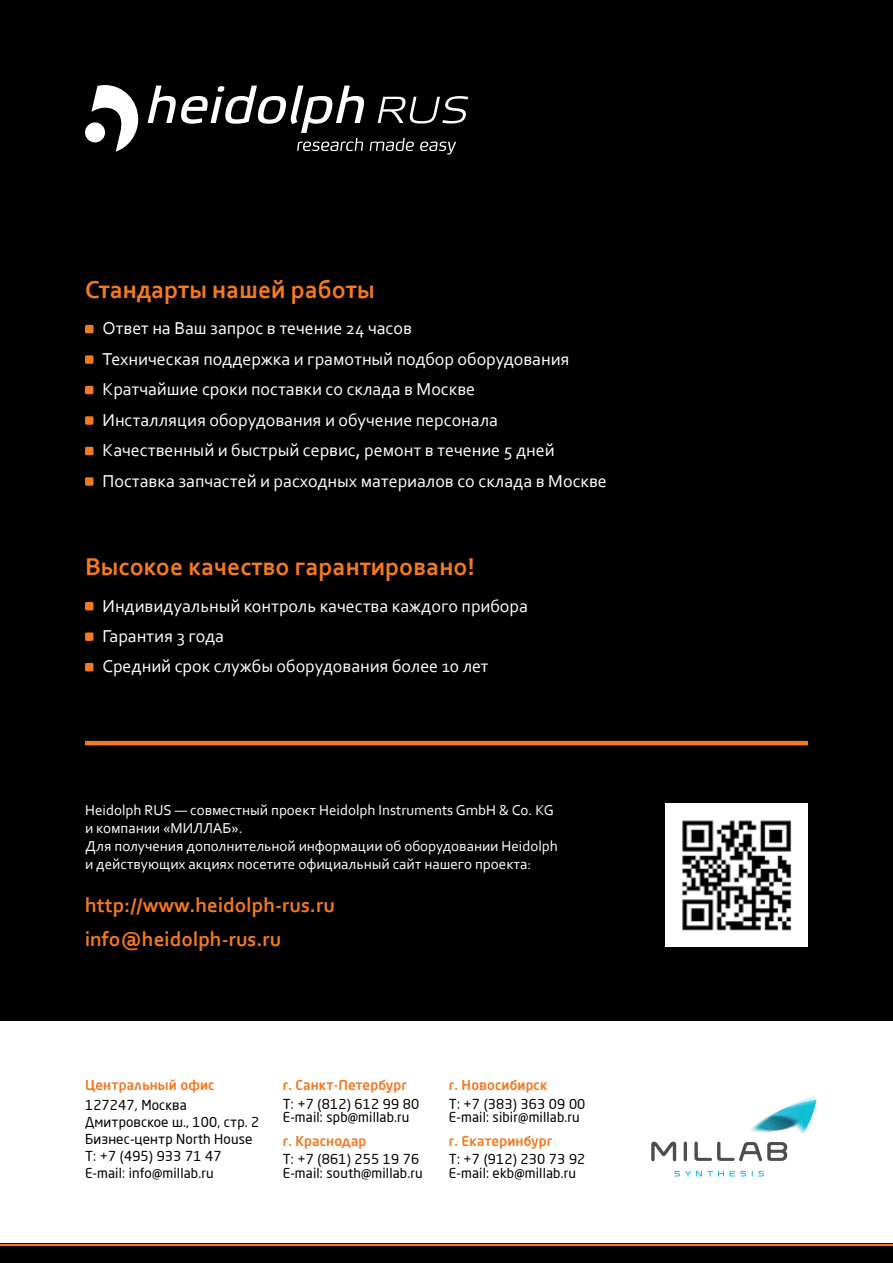
<style>
.page{position:relative;width:893px;height:1263px;background:#fff}
.page>*{position:absolute;margin:0;border:0;box-sizing:border-box;transform-origin:0 0}
.t1{font:700 25.5px "Corbel";color:#f47920}
.t2{font:700 21px/33.8px "Corbel";color:#f47920}
.t3{font:18px/30.5px "Corbel";color:#fff}
.t4{font:15px/18px "Corbel";color:#fff}
.t5{font:13.5px/13.5px "Neo Sans Pro";letter-spacing:.01em;color:#000}
.t6{font:500 13.5px "Neo Sans Pro";letter-spacing:.01em;color:#f47920}
</style>
<div class="page">
<div style="left:0;top:0;width:893px;height:1020px;background:#000"></div>
<div style="left:85px;top:325px;width:8px;height:8px;background:#f47920"></div>
<div style="left:85px;top:355px;width:8px;height:9px;background:#f47920"></div>
<div style="left:85px;top:386px;width:8px;height:8px;background:#f47920"></div>
<div style="left:85px;top:416px;width:8px;height:9px;background:#f47920"></div>
<div style="left:85px;top:447px;width:8px;height:8px;background:#f47920"></div>
<div style="left:85px;top:477px;width:8px;height:9px;background:#f47920"></div>
<div style="left:85px;top:602px;width:8px;height:8px;background:#f47920"></div>
<div style="left:85px;top:632px;width:8px;height:9px;background:#f47920"></div>
<div style="left:85px;top:663px;width:8px;height:8px;background:#f47920"></div>
<svg style="left:91px;top:85px;width:47px;height:67px"></svg>
<div style="left:85px;top:122px;width:20px;height:20px;background:#fff;border-radius:50%"></div>
<svg style="left:148px;top:86px;width:320px;height:68px"></svg>
<img style="left:665px;top:804px;width:143px;height:142px">
<hr style="left:85px;top:741px;width:723px;height:4px;background:#f47920">
<svg style="left:749px;top:1096px;width:68px;height:37px"></svg>
<svg style="left:651px;top:1141px;width:25px;height:20px"></svg>
<hr style="left:684px;top:1141px;width:3px;height:20px;background:#4d4d4f;border-radius:2px">
<svg style="left:694px;top:1141px;width:93px;height:20px"></svg>
<svg style="left:674px;top:1171px;width:50px;height:5px"></svg>
<svg style="left:730px;top:1171px;width:16px;height:5px"></svg>
<svg style="left:752px;top:1171px;width:12px;height:5px"></svg>
<div style="left:0;top:1244px;width:893px;height:19px;background:#000"></div>
<hr style="left:0;top:1244px;width:893px;height:2px;background:#f47920">
<h1 class="t1" style="left:85px;top:273px;width:291px">Стандарты нашей работы</h1>
<p class="t3" style="left:102px;top:313px;width:506px">Ответ на Ваш запрос в течение 24 часов<br>Техническая поддержка и грамотный подбор оборудования Кратчайшие сроки поставки со склада в Москве<br>Инсталляция оборудования и обучение персонала Качественный и быстрый сервис, ремонт в течение 5 дней Поставка запчастей и расходных материалов со склада в Москве</p>
<h1 class="t1" style="left:85px;top:550px;width:391px">Высокое качество гарантировано!</h1>
<p class="t3" style="left:102px;top:590px;width:427px">Индивидуальный контроль качества каждого прибора<br>Гарантия 3 года<br>Средний срок службы оборудования более 10 лет</p>
<p class="t4" style="left:85px;top:800px;width:474px">Heidolph RUS — совместный проект Heidolph Instruments GmbH &amp; Co. KG и компании «МИЛЛАБ».<br>Для получения дополнительной информации об оборудовании Heidolph и действующих акциях посетите официальный сайт нашего проекта:</p>
<p class="t2" style="left:85px;top:888px;width:251px">http://www.heidolph-rus.ru info@heidolph-rus.ru</p>
<p class="t6" style="left:85px;top:1077px;width:131px">Центральный офис</p>
<p class="t5" style="left:85px;top:1097px;width:176px;line-height:16.8px">127247, Москва<br>Дмитровское ш., 100, стр. 2<br>Бизнес-центр North House<br>Т: +7 (495) 933 71 47<br>E-mail: info@millab.ru</p>
<p class="t6" style="left:283px;top:1077px;width:126px">г. Санкт-Петербург</p>
<p class="t5" style="left:283px;top:1097px;width:138px">Т: +7 (812) 612 99 80<br>E-mail: spb@millab.ru</p>
<p class="t6" style="left:283px;top:1132px;width:85px">г. Краснодар</p>
<p class="t5" style="left:283px;top:1152px;width:141px">Т: +7 (861) 255 19 76<br>E-mail: south@millab.ru</p>
<p class="t6" style="left:449px;top:1077px;width:100px">г. Новосибирск</p>
<p class="t5" style="left:449px;top:1097px;width:138px">Т: +7 (383) 363 09 00<br>E-mail: sibir@millab.ru</p>
<p class="t6" style="left:449px;top:1132px;width:105px">г. Екатеринбург</p>
<p class="t5" style="left:449px;top:1152px;width:138px">Т: +7 (912) 230 73 92<br>E-mail: ekb@millab.ru</p>
</div>
